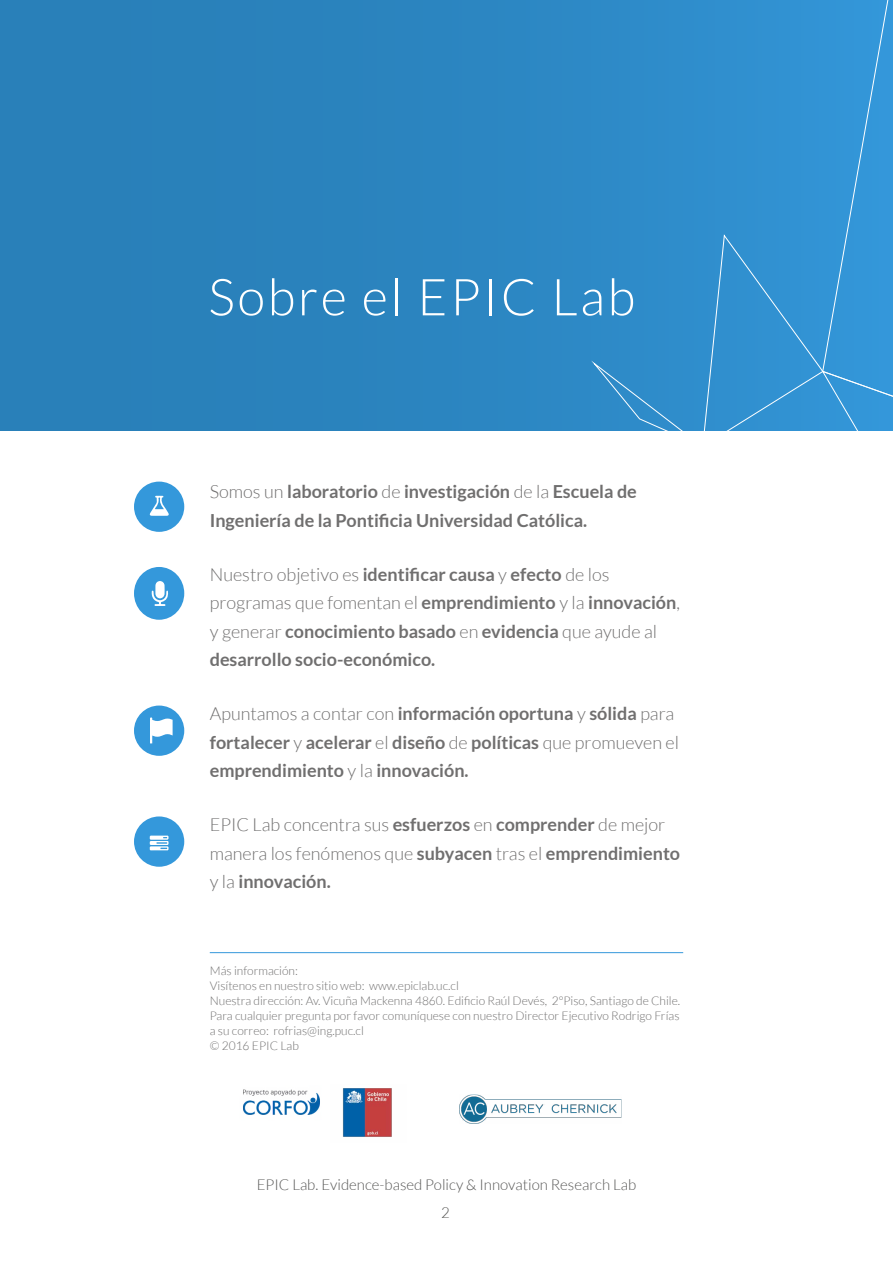
<style>
.page{position:relative;width:893px;height:1263px;background:#fff}
.page>*{position:absolute;margin:0;border:0;box-sizing:border-box;transform-origin:0 0}
.t1{font:300 51px "Lato";letter-spacing:.05em;color:#fff}
.t2{font:700 18px/28.5px "Lato";color:#706f6f}
.t3{font:300 18px/28.5px "Lato";color:#706f6f}
.t4{font:300 15px/27.6px "Lato";color:#575756;text-align:center}
.t5{font:300 12px/15px "Lato";color:#706f6f}
.s1{font-weight:300}
.s2{font-weight:700}
</style>
<div class="page">
<div style="left:0;top:0;width:893px;height:430px;background:#2a82bc"></div>
<svg style="left:594px;top:0;width:299px;height:430px"></svg>
<div style="left:134px;top:482px;width:50px;height:50px;background:#3498db;border-radius:50%"></div>
<svg style="left:149px;top:496px;width:20px;height:20px"></svg>
<div style="left:134px;top:567px;width:50px;height:53px;background:#3498db;border-radius:50%"></div>
<svg style="left:152px;top:581px;width:16px;height:25px"></svg>
<div style="left:134px;top:816px;width:50px;height:51px;background:#3498db;border-radius:50%"></div>
<svg style="left:149px;top:835px;width:20px;height:15px"></svg>
<div style="left:134px;top:705px;width:50px;height:51px;background:#3498db;border-radius:50%"></div>
<svg style="left:150px;top:717px;width:23px;height:26px"></svg>
<img style="left:343px;top:1088px;width:49px;height:49px">
<img style="left:459px;top:1094px;width:163px;height:30px">
<hr style="left:210px;top:952px;width:473px;height:1px;background:#3498db">
<img style="left:243px;top:1089px;width:77px;height:26px">
<h1 class="t1" style="left:208px;top:270px;width:429px">Sobre el EPIC Lab</h1>
<p class="t2" style="left:210px;top:477px;width:429px"><span class="s1">Somos un</span> laboratorio <span class="s1">de</span> investigación <span class="s1">de la</span> Escuela de<br>Ingeniería de la Pontificia Universidad Católica.</p>
<p class="t2" style="left:210px;top:560px;width:472px"><span class="s1">Nuestro objetivo es</span> identificar causa <span class="s1">y</span> efecto <span class="s1">de los programas que fomentan el</span> emprendimiento <span class="s1">y la</span> innovación<span class="s1">, y generar</span> conocimiento basado <span class="s1">en</span> evidencia <span class="s1">que ayude al </span>desarrollo socio-económico.</p>
<p class="t2" style="left:210px;top:699px;width:471px"><span class="s1">Apuntamos a contar con</span> información oportuna <span class="s1">y</span> sólida <span class="s1">para </span>fortalecer <span class="s1">y</span> acelerar <span class="s1">el</span> diseño <span class="s1">de</span> políticas <span class="s1">que promueven el </span>emprendimiento <span class="s1">y la</span> innovación.</p>
<p class="t3" style="left:210px;top:811px;width:472px">EPIC Lab concentra sus <span class="s2">esfuerzos</span> en <span class="s2">comprender</span> de mejor manera los fenómenos que <span class="s2">subyacen</span> tras el <span class="s2">emprendimiento </span>y la <span class="s2">innovación.</span></p>
<p class="t5" style="left:210px;top:963px;width:472px">Más información:<br>Visítenos en nuestro sitio web: www.epiclab.uc.cl<br>Nuestra dirección: Av. Vicuña Mackenna 4860. Edificio Raúl Devés, 2°Piso, Santiago de Chile.<br>Para cualquier pregunta por favor comuníquese con nuestro Director Ejecutivo Rodrigo Frías a su correo: rofrias@ing.puc.cl<br>© 2016 EPIC Lab</p>
<p class="t4" style="left:257px;top:1171px;width:381px">EPIC Lab. Evidence-based Policy &amp; Innovation Research Lab<br>2</p>
</div>
